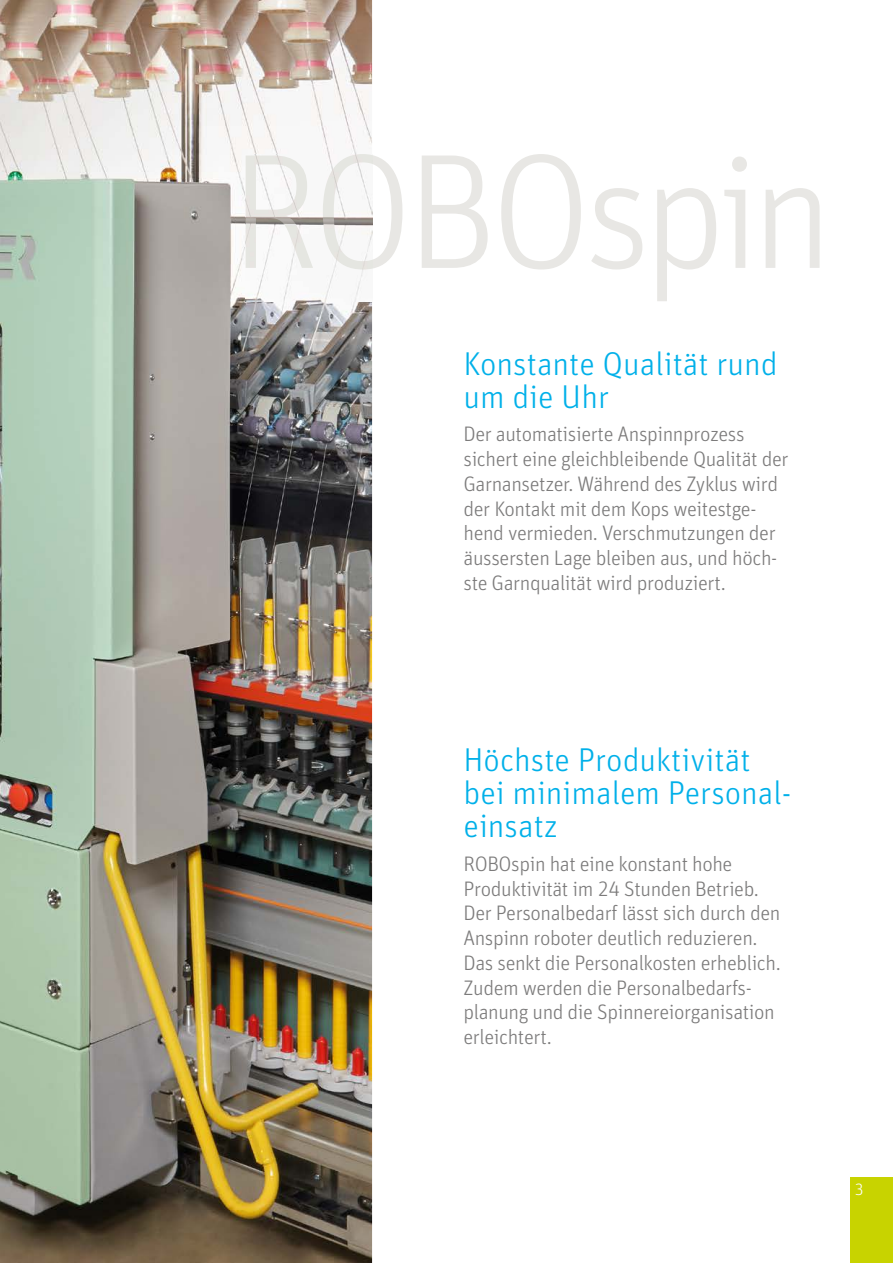
<style>
.page{position:relative;width:893px;height:1263px;background:#fff}
.page>*{position:absolute;margin:0;border:0;box-sizing:border-box;transform-origin:0 0}
.t1{font:300 163.5px "Unit Pro";letter-spacing:-.055em;color:#e8e7e4}
.t2{font:300 33px/33px "Unit Pro";color:#00b0e9}
.t3{font:300 21px/24.8px "Unit Pro";letter-spacing:-.02em;color:#7c7b7b}
.t4{font:300 16.5px "Unit Pro";color:#fff}
</style>
<div class="page">
<img style="left:0;top:0;width:372px;height:1263px">
<img style="left:246px;top:154px;width:126px;height:147px">
<div style="left:850px;top:1178px;width:43px;height:85px;background:#c8d300"></div>
<h1 class="t1" style="left:230px;top:99px;width:605px">ROBOspin</h1>
<h2 class="t2" style="left:463px;top:346px;width:316px">Konstante Qualität rund um die Uhr</h2>
<p class="t3" style="left:463px;top:421px;width:327px">Der automatisierte Anspinnprozess sichert eine gleichbleibende Qualität der Garnansetzer. Während des Zyklus wird der Kontakt mit dem Kops weitestge&shy;hend vermieden. Verschmutzungen der äussersten Lage bleiben aus, und höch&shy;ste Garnqualität wird produziert.</p>
<h2 class="t2" style="left:463px;top:742px;width:330px">Höchste Produktivität bei minimalem Personal&shy;einsatz</h2>
<p class="t3" style="left:463px;top:850px;width:319px">ROBOspin hat eine konstant hohe Produktivität im 24 Stunden Betrieb.<br>Der Personalbedarf lässt sich durch den Anspinn roboter deutlich reduzieren.<br>Das senkt die Personalkosten erheblich.<br>Zudem werden die Personalbedarfs&shy;planung und die Spinnereiorganisation erleichtert.</p>
<p class="t4" style="left:855px;top:1178px;width:11px">3</p>
</div>
